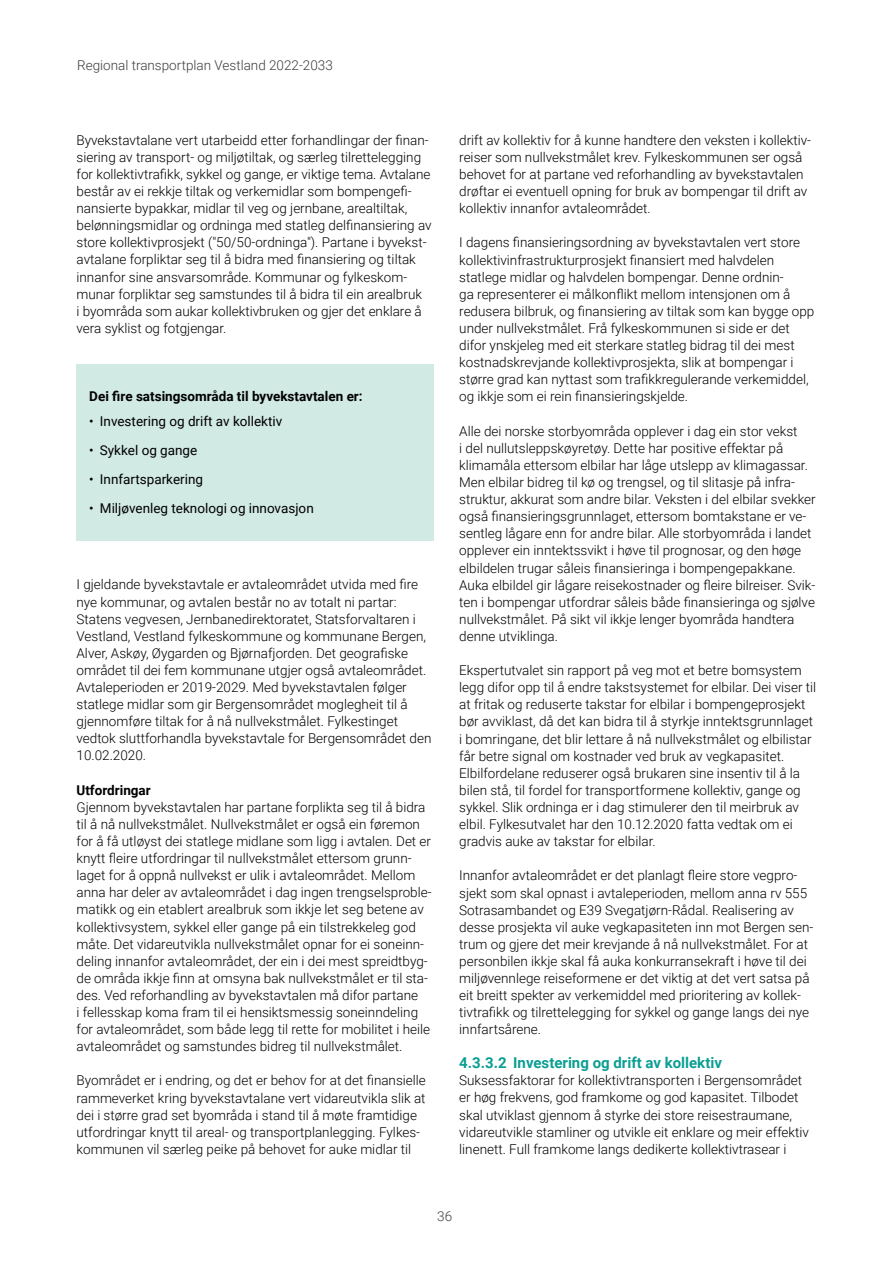
<style>
.page{position:relative;width:893px;height:1263px;background:#fff}
.page>*{position:absolute;margin:0;border:0;box-sizing:border-box;transform-origin:0 0}
.t1{font:700 15px "Roboto";color:#0b9e93}
.t2{font:300 13.5px/17.1px "Roboto";color:#000}
.t3{font:13.5px "Roboto";color:#000}
.t4{font:700 13.5px "Roboto";color:#000}
.t5{font:300 13.5px "Roboto";color:#3c3c3b}
</style>
<div class="page">
<div style="left:77px;top:365px;width:357px;height:176px;background:#d2eae4"></div>
<p class="t5" style="left:77px;top:56px;width:257px">Regional transportplan Vestland 2022-2033</p>
<p class="t2" style="left:77px;top:131px;width:357px">Byvekstavtalane vert utarbeidd etter forhandlingar der finan&shy;siering av transport- og miljøtiltak, og særleg tilrettelegging for kollektivtrafikk, sykkel og gange, er viktige tema. Avtalane består av ei rekkje tiltak og verkemidlar som bompengefi&shy;nansierte bypakkar, midlar til veg og jernbane, arealtiltak, belønningsmidlar og ordninga med statleg delfinansiering av store kollektivprosjekt ("50/50-ordninga"). Partane i byvekst&shy;avtalane forpliktar seg til å bidra med finansiering og tiltak innanfor sine ansvarsområde. Kommunar og fylkeskom&shy;munar forpliktar seg samstundes til å bidra til ein arealbruk<br>i byområda som aukar kollektivbruken og gjer det enklare å vera syklist og fotgjengar.</p>
<p class="t4" style="left:89px;top:387px;width:275px">Dei fire satsingsområda til byvekstavtalen er:</p>
<p class="t3" style="left:89px;top:412px;width:195px">• Investering og drift av kollektiv</p>
<p class="t3" style="left:89px;top:441px;width:110px">• Sykkel og gange</p>
<p class="t3" style="left:89px;top:470px;width:115px">• Innfartsparkering</p>
<p class="t3" style="left:89px;top:499px;width:226px">• Miljøvenleg teknologi og innovasjon</p>
<p class="t2" style="left:77px;top:575px;width:356px">I gjeldande byvekstavtale er avtaleområdet utvida med fire nye kommunar, og avtalen består no av totalt ni partar:<br>Statens vegvesen, Jernbanedirektoratet, Statsforvaltaren i Vestland, Vestland fylkeskommune og kommunane Bergen, Alver, Askøy, Øygarden og Bjørnafjorden. Det geografiske området til dei fem kommunane utgjer også avtaleområdet.<br>Avtaleperioden er 2019-2029. Med byvekstavtalen følger statlege midlar som gir Bergensområdet moglegheit til å gjennomføre tiltak for å nå nullvekstmålet. Fylkestinget vedtok sluttforhandla byvekstavtale for Bergensområdet den 10.02.2020.</p>
<p class="t4" style="left:77px;top:780px;width:76px">Utfordringar</p>
<p class="t2" style="left:77px;top:798px;width:357px">Gjennom byvekstavtalen har partane forplikta seg til å bidra til å nå nullvekstmålet. Nullvekstmålet er også ein føremon for å få utløyst dei statlege midlane som ligg i avtalen. Det er knytt fleire utfordringar til nullvekstmålet ettersom grunn&shy;laget for å oppnå nullvekst er ulik i avtaleområdet. Mellom anna har deler av avtaleområdet i dag ingen trengselsproble&shy;matikk og ein etablert arealbruk som ikkje let seg betene av kollektivsystem, sykkel eller gange på ein tilstrekkeleg god måte. Det vidareutvikla nullvekstmålet opnar for ei soneinn&shy;deling innanfor avtaleområdet, der ein i dei mest spreidtbyg&shy;de områda ikkje finn at omsyna bak nullvekstmålet er til sta&shy;des. Ved reforhandling av byvekstavtalen må difor partane<br>i fellesskap koma fram til ei hensiktsmessig soneinndeling for avtaleområdet, som både legg til rette for mobilitet i heile avtaleområdet og samstundes bidreg til nullvekstmålet.</p>
<p class="t2" style="left:77px;top:1071px;width:351px">Byområdet er i endring, og det er behov for at det finansielle rammeverket kring byvekstavtalane vert vidareutvikla slik at dei i større grad set byområda i stand til å møte framtidige utfordringar knytt til areal- og transportplanlegging. Fylkes&shy;kommunen vil særleg peike på behovet for auke midlar til</p>
<p class="t2" style="left:459px;top:131px;width:353px">drift av kollektiv for å kunne handtere den veksten i kollektiv&shy;reiser som nullvekstmålet krev. Fylkeskommunen ser også behovet for at partane ved reforhandling av byvekstavtalen drøftar ei eventuell opning for bruk av bompengar til drift av kollektiv innanfor avtaleområdet.</p>
<p class="t2" style="left:459px;top:234px;width:357px">I dagens finansieringsordning av byvekstavtalen vert store kollektivinfrastrukturprosjekt finansiert med halvdelen statlege midlar og halvdelen bompengar. Denne ordnin-<br>ga representerer ei målkonflikt mellom intensjonen om å redusera bilbruk, og finansiering av tiltak som kan bygge opp under nullvekstmålet. Frå fylkeskommunen si side er det difor ynskjeleg med eit sterkare statleg bidrag til dei mest kostnadskrevjande kollektivprosjekta, slik at bompengar i større grad kan nyttast som trafikkregulerande verkemiddel, og ikkje som ei rein finansieringskjelde.</p>
<p class="t2" style="left:459px;top:422px;width:358px">Alle dei norske storbyområda opplever i dag ein stor vekst<br>i del nullutsleppskøyretøy. Dette har positive effektar på klimamåla ettersom elbilar har låge utslepp av klimagassar.<br>Men elbilar bidreg til kø og trengsel, og til slitasje på infra&shy;struktur, akkurat som andre bilar. Veksten i del elbilar svekker også finansieringsgrunnlaget, ettersom bomtakstane er ve&shy;sentleg lågare enn for andre bilar. Alle storbyområda i landet opplever ein inntektssvikt i høve til prognosar, og den høge elbildelen trugar såleis finansieringa i bompengepakkane.<br>Auka elbildel gir lågare reisekostnader og fleire bilreiser. Svik&shy;ten i bompengar utfordrar såleis både finansieringa og sjølve nullvekstmålet. På sikt vil ikkje lenger byområda handtera denne utviklinga.</p>
<p class="t2" style="left:459px;top:661px;width:359px">Ekspertutvalet sin rapport på veg mot et betre bomsystem legg difor opp til å endre takstsystemet for elbilar. Dei viser til at fritak og reduserte takstar for elbilar i bompengeprosjekt bør avviklast, då det kan bidra til å styrkje inntektsgrunnlaget i bomringane, det blir lettare å nå nullvekstmålet og elbilistar får betre signal om kostnader ved bruk av vegkapasitet.<br>Elbilfordelane reduserer også brukaren sine insentiv til å la bilen stå, til fordel for transportformene kollektiv, gange og sykkel. Slik ordninga er i dag stimulerer den til meirbruk av elbil. Fylkesutvalet har den 10.12.2020 fatta vedtak om ei gradvis auke av takstar for elbilar.</p>
<p class="t2" style="left:459px;top:866px;width:356px">Innanfor avtaleområdet er det planlagt fleire store vegpro&shy;sjekt som skal opnast i avtaleperioden, mellom anna rv 555<br>Sotrasambandet og E39 Svegatjørn-Rådal. Realisering av desse prosjekta vil auke vegkapasiteten inn mot Bergen sen&shy;trum og gjere det meir krevjande å nå nullvekstmålet. For at personbilen ikkje skal få auka konkurransekraft i høve til dei miljøvennlege reiseformene er det viktig at det vert satsa på eit breitt spekter av verkemiddel med prioritering av kollek&shy;tivtrafikk og tilrettelegging for sykkel og gange langs dei nye innfartsårene.</p>
<p class="t1" style="left:459px;top:1052px;width:264px">4.3.3.2 Investering og drift av kollektiv</p>
<p class="t2" style="left:459px;top:1071px;width:351px">Suksessfaktorar for kollektivtransporten i Bergensområdet er høg frekvens, god framkome og god kapasitet. Tilbodet skal utviklast gjennom å styrke dei store reisestraumane, vidareutvikle stamliner og utvikle eit enklare og meir effektiv linenett. Full framkome langs dedikerte kollektivtrasear i</p>
<p class="t5" style="left:437px;top:1207px;width:17px">36</p>
</div>
